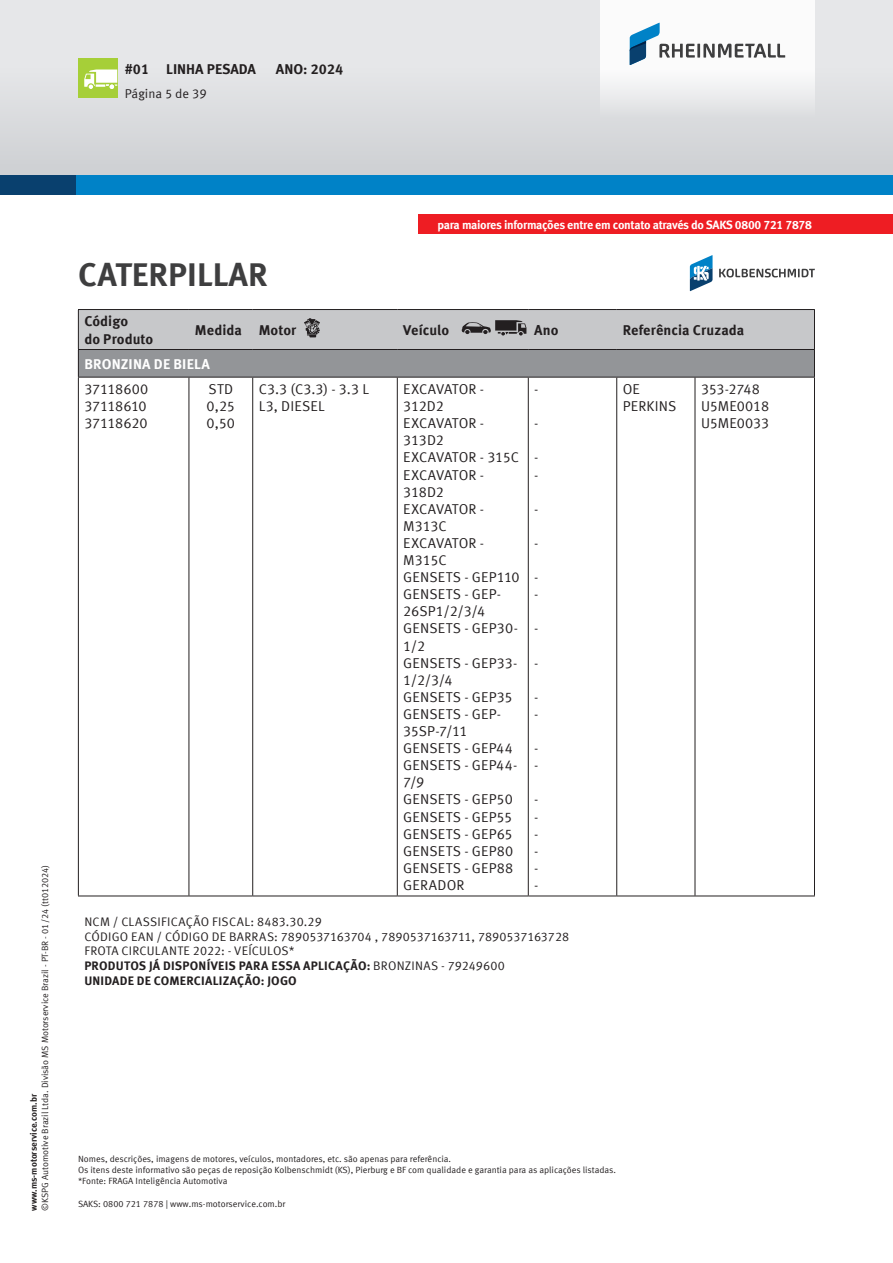
<style>
.page{position:relative;width:893px;height:1263px;background:#fff}
.page>*{position:absolute;margin:0;border:0;box-sizing:border-box;transform-origin:0 0}
.Titulos{font:700 33px "Meta Offc Pro";color:#3e3e3f}
.t1{font:14.25px/17.1px "Meta Offc Pro Norm";letter-spacing:.01em;color:#231f20}
.t2{font:700 14.25px "Meta Offc Pro";letter-spacing:.005em;color:#231f20}
.t3{font:14.25px/17.1px "Meta Offc Pro Norm";letter-spacing:-.01em;color:#231f20}
.t4{font:14.25px "Meta Offc Pro Norm";letter-spacing:-.015em;color:#231f20}
.t5{font:700 14.25px "Meta Offc Pro";letter-spacing:.01em;color:#fff}
.t6{font:14.25px "Meta Offc Pro Norm";letter-spacing:-.025em;color:#231f20}
.t7{font:12.75px "Meta Offc Pro Norm";color:#231f20}
.t8{font:12.3px "Meta Offc Pro Norm";letter-spacing:.01em;color:#231f20}
.t9{font:700 12.3px "Meta Offc Pro";letter-spacing:.015em;color:#231f20}
.t10{font:700 12px "Meta Offc Pro";letter-spacing:-.025em;color:#fff}
.t11{font:9px/11.2px "Meta Offc Pro Norm";color:#231f20}
.t12{font:700 9px "Meta Offc Pro";color:#231f20}
.s1{font-family:"Meta Offc Pro Norm";font-weight:400}
</style>
<div class="page">
<div style="left:0;top:0;width:893px;height:176px;background:#e6e7e9"></div>
<div style="left:0;top:68px;width:893px;height:108px;background:#d8d9dc"></div>
<div style="left:0;top:176px;width:893px;height:19px;background:#09406e"></div>
<div style="left:77px;top:176px;width:816px;height:19px;background:#0082c7"></div>
<div style="left:600px;top:0;width:215px;height:118px;background:linear-gradient(to bottom,#fff,#e7e8ea)"></div>
<svg style="left:630px;top:23px;width:155px;height:42px;background:#cad4da"></svg>
<div style="left:418px;top:214px;width:475px;height:20px;background:#ee1d23"></div>
<div style="left:78px;top:59px;width:39px;height:39px;background:#a6cf38"></div>
<svg style="left:84px;top:70px;width:33px;height:19px"></svg>
<svg style="left:690px;top:255px;width:22px;height:36px"></svg>
<svg style="left:719px;top:269px;width:96px;height:8px"></svg>
<hr style="left:78px;top:377px;width:1px;height:519px;background:#231f20">
<hr style="left:814px;top:377px;width:1px;height:519px;background:#231f20">
<hr style="left:189px;top:377px;width:1px;height:519px;background:#231f20">
<hr style="left:252px;top:377px;width:1px;height:519px;background:#231f20">
<hr style="left:397px;top:377px;width:1px;height:519px;background:#231f20">
<hr style="left:528px;top:377px;width:1px;height:519px;background:#231f20">
<hr style="left:616px;top:377px;width:1px;height:519px;background:#231f20">
<hr style="left:695px;top:377px;width:1px;height:519px;background:#231f20">
<hr style="left:78px;top:377px;width:111px;height:1px;background:#231f20">
<hr style="left:189px;top:377px;width:64px;height:1px;background:#231f20">
<hr style="left:253px;top:377px;width:144px;height:1px;background:#231f20">
<hr style="left:397px;top:377px;width:131px;height:1px;background:#231f20">
<hr style="left:528px;top:377px;width:89px;height:1px;background:#231f20">
<hr style="left:617px;top:377px;width:78px;height:1px;background:#231f20">
<hr style="left:695px;top:377px;width:120px;height:1px;background:#231f20">
<hr style="left:78px;top:896px;width:111px;height:1px;background:#231f20">
<hr style="left:189px;top:896px;width:64px;height:1px;background:#231f20">
<hr style="left:253px;top:896px;width:144px;height:1px;background:#231f20">
<hr style="left:397px;top:896px;width:131px;height:1px;background:#231f20">
<hr style="left:528px;top:896px;width:89px;height:1px;background:#231f20">
<hr style="left:617px;top:896px;width:78px;height:1px;background:#231f20">
<hr style="left:695px;top:896px;width:120px;height:1px;background:#231f20">
<svg style="left:78px;top:309px;width:737px;height:68px;background:#aaabad"></svg>
<h2 class="t2" style="left:125px;top:58px;width:133px">#01 LINHA PESADA</h2>
<h2 class="t2" style="left:276px;top:58px;width:69px">ANO: 2024</h2>
<h3 class="t7" style="left:125px;top:83px;width:83px">Página 5 de 39</h3>
<p class="t11" style="left:39px;top:1211px;width:348px;rotate:-90deg">©KSPG Automotive Brazil Ltda. Divisão MS Motorservice Brazil - PT-BR - 01/24 (tt012024)</p>
<p class="t12" style="left:27px;top:1211px;width:118px;rotate:-90deg">www.ms-motorservice.com.br</p>
<h3 class="t10" style="left:437px;top:215px;width:376px">para maiores informações entre em contato através do SAKS 0800 721 7878</h3>
<p class="Titulos" style="left:78px;top:248px;width:191px">CATERPILLAR</p>
<p class="t2" style="left:84px;top:310px;width:45px">Código</p>
<p class="t2" style="left:84px;top:327px;width:70px">do Produto</p>
<p class="t2" style="left:195px;top:319px;width:48px">Medida</p>
<p class="t2" style="left:259px;top:319px;width:39px">Motor</p>
<p class="t2" style="left:403px;top:319px;width:47px">Veículo</p>
<p class="t2" style="left:534px;top:319px;width:26px">Ano</p>
<p class="t2" style="left:623px;top:319px;width:123px">Referência Cruzada</p>
<p class="t5" style="left:84px;top:353px;width:127px">BRONZINA DE BIELA</p>
<p class="t4" style="left:84px;top:378px;width:66px">37118600</p>
<p class="t6" style="left:84px;top:395px;width:64px">37118610</p>
<p class="t4" style="left:84px;top:412px;width:65px">37118620</p>
<p class="t1" style="left:259px;top:380px;width:112px">C3.3 (C3.3) - 3.3 L<br>L3, DIESEL</p>
<p class="t3" style="left:403px;top:380px;width:82px">EXCAVATOR -<br>312D2</p>
<p class="t3" style="left:403px;top:414px;width:82px">EXCAVATOR -<br>313D2</p>
<p class="t1" style="left:403px;top:448px;width:117px">EXCAVATOR - 315C</p>
<p class="t3" style="left:403px;top:465px;width:82px">EXCAVATOR -<br>318D2</p>
<p class="t1" style="left:403px;top:499px;width:82px">EXCAVATOR -<br>M313C</p>
<p class="t1" style="left:403px;top:533px;width:82px">EXCAVATOR -<br>M315C</p>
<p class="t1" style="left:403px;top:568px;width:118px">GENSETS - GEP110</p>
<p class="t1" style="left:403px;top:585px;width:99px">GENSETS - GEP-<br>26SP1/2/3/4</p>
<p class="t1" style="left:403px;top:619px;width:116px">GENSETS - GEP30-<br>1/2</p>
<p class="t1" style="left:403px;top:653px;width:116px">GENSETS - GEP33-<br>1/2/3/4</p>
<p class="t1" style="left:403px;top:687px;width:111px">GENSETS - GEP35</p>
<p class="t1" style="left:403px;top:704px;width:99px">GENSETS - GEP-<br>35SP-7/11</p>
<p class="t1" style="left:403px;top:739px;width:111px">GENSETS - GEP44</p>
<p class="t1" style="left:403px;top:756px;width:116px">GENSETS - GEP44-<br>7/9</p>
<p class="t1" style="left:403px;top:790px;width:111px">GENSETS - GEP50</p>
<p class="t1" style="left:403px;top:807px;width:110px">GENSETS - GEP55</p>
<p class="t1" style="left:403px;top:824px;width:111px">GENSETS - GEP65</p>
<p class="t1" style="left:403px;top:841px;width:111px">GENSETS - GEP80</p>
<p class="t1" style="left:403px;top:858px;width:112px">GENSETS - GEP88</p>
<p class="t1" style="left:403px;top:875px;width:63px">GERADOR</p>
<p class="t1" style="left:208px;top:380px;width:26px">STD</p>
<p class="t1" style="left:207px;top:397px;width:30px">0,25</p>
<p class="t1" style="left:207px;top:414px;width:30px">0,50</p>
<p class="t1" style="left:623px;top:380px;width:19px">OE</p>
<p class="t1" style="left:623px;top:397px;width:55px">PERKINS</p>
<p class="t1" style="left:701px;top:380px;width:60px">353-2748</p>
<p class="t3" style="left:701px;top:397px;width:70px">U5ME0018</p>
<p class="t3" style="left:701px;top:414px;width:70px">U5ME0033</p>
<p class="t1" style="left:534px;top:380px;width:6px">-</p>
<p class="t1" style="left:534px;top:414px;width:6px">-</p>
<p class="t1" style="left:534px;top:448px;width:6px">-</p>
<p class="t1" style="left:534px;top:465px;width:6px">-</p>
<p class="t1" style="left:534px;top:499px;width:6px">-</p>
<p class="t1" style="left:534px;top:533px;width:6px">-</p>
<p class="t1" style="left:534px;top:568px;width:6px">-</p>
<p class="t1" style="left:534px;top:585px;width:6px">-</p>
<p class="t1" style="left:534px;top:619px;width:6px">-</p>
<p class="t1" style="left:534px;top:653px;width:6px">-</p>
<p class="t1" style="left:534px;top:687px;width:6px">-</p>
<p class="t1" style="left:534px;top:704px;width:6px">-</p>
<p class="t1" style="left:534px;top:739px;width:6px">-</p>
<p class="t1" style="left:534px;top:756px;width:6px">-</p>
<p class="t1" style="left:534px;top:790px;width:6px">-</p>
<p class="t1" style="left:534px;top:807px;width:6px">-</p>
<p class="t1" style="left:534px;top:824px;width:6px">-</p>
<p class="t1" style="left:534px;top:841px;width:6px">-</p>
<p class="t1" style="left:534px;top:858px;width:6px">-</p>
<p class="t1" style="left:534px;top:875px;width:6px">-</p>
<p class="t8" style="left:84px;top:912px;width:239px">NCM / CLASSIFICAÇÃO FISCAL: 8483.30.29</p>
<p class="t8" style="left:84px;top:927px;width:486px">CÓDIGO EAN / CÓDIGO DE BARRAS: 7890537163704 , 7890537163711, 7890537163728</p>
<p class="t8" style="left:84px;top:942px;width:212px">FROTA CIRCULANTE 2022: - VEÍCULOS*</p>
<p class="t9" style="left:84px;top:956px;width:422px">PRODUTOS JÁ DISPONÍVEIS PARA ESSA APLICAÇÃO: <span class="s1">BRONZINAS - 79249600</span></p>
<p class="t9" style="left:84px;top:971px;width:214px">UNIDADE DE COMERCIALIZAÇÃO: JOGO</p>
<p class="t11" style="left:78px;top:1152px;width:540px">Nomes, descrições, imagens de motores, veículos, montadores, etc. são apenas para referência.<br>Os itens deste informativo são peças de reposição Kolbenschmidt (KS), Pierburg e BF com qualidade e garantia para as aplicações listadas. *Fonte: FRAGA Inteligência Automotiva</p>
<p class="t11" style="left:78px;top:1197px;width:209px">SAKS: 0800 721 7878 | www.ms-motorservice.com.br</p>
</div>
